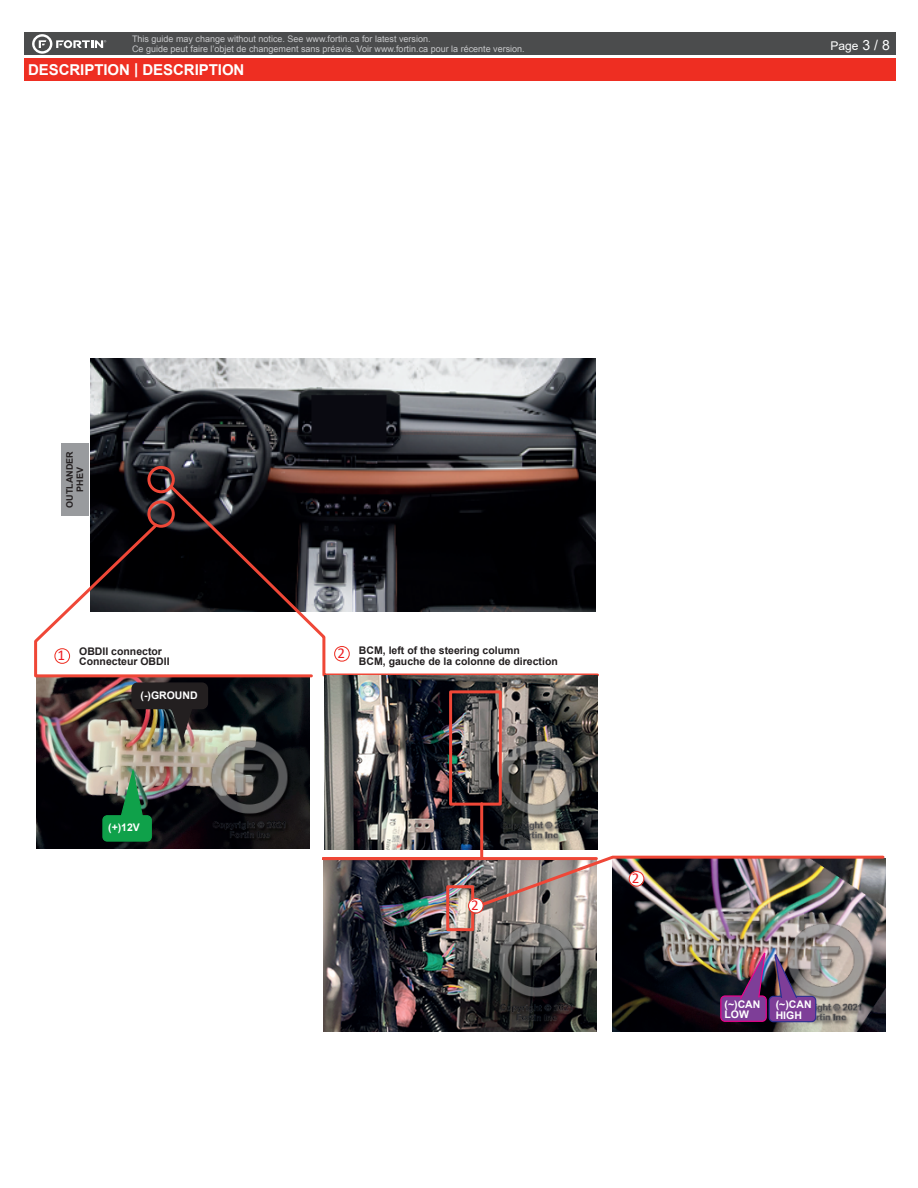
<style>
.page{position:relative;width:918px;height:1188px;background:#fff}
.page>*{position:absolute;margin:0;border:0;box-sizing:border-box;transform-origin:0 0}
.t1{font:700 15px "Arial";letter-spacing:-.005em;color:#fff}
.t2{font:15px "Calibri";color:#ee1d23}
.t3{font:12px "Arial";color:#fff}
.t4{font:700 10.5px/10.5px "Arial";color:#231f20}
.t5{font:700 10.5px/10.5px "Arial";color:#fff}
.t6{font:9px/9.8px "Arial";color:#c7c8ca}
.t7{font:700 9px/10.5px "Arial";color:#231f20;text-align:center}
.s1{font-size:13.95px}
</style>
<div class="page">
<div style="left:24px;top:33px;width:872px;height:22px;background:#4b4c4d"></div>
<div style="left:24px;top:58px;width:872px;height:23px;background:#ee2e22"></div>
<svg style="left:32px;top:34px;width:74px;height:20px"></svg>
<div style="left:62px;top:443px;width:27px;height:73px;background:#999b9e"></div>
<img style="left:37px;top:679px;width:273px;height:169px">
<img style="left:90px;top:359px;width:505px;height:162px">
<svg style="left:167px;top:482px;width:432px;height:196px"></svg>
<div style="left:147px;top:466px;width:28px;height:27px;border:3px solid #ef4737;border-radius:50%"></div>
<div style="left:147px;top:500px;width:28px;height:28px;border:3px solid #ef4737;border-radius:50%"></div>
<svg style="left:34px;top:521px;width:280px;height:158px"></svg>
<svg style="left:54px;top:648px;width:16px;height:16px"></svg>
<img style="left:613px;top:914px;width:273px;height:117px">
<img style="left:323px;top:914px;width:273px;height:118px">
<img style="left:325px;top:676px;width:272px;height:125px">
<div style="left:449px;top:690px;width:53px;height:116px;border:3px solid #ef4737"></div>
<div style="left:446px;top:885px;width:28px;height:46px;border:3px solid #ef4737"></div>
<img style="left:322px;top:801px;width:564px;height:113px">
<div style="left:769px;top:996px;width:47px;height:26px;background:#7e3e98;border-radius:4px"></div>
<div style="left:769px;top:996px;width:47px;height:26px;border:1px solid #2e3092;border-radius:4px"></div>
<div style="left:721px;top:996px;width:45px;height:25px;background:#7e3e98;border-radius:4px"></div>
<div style="left:720px;top:995px;width:47px;height:27px;border:1px solid #ed028c;border-radius:4px"></div>
<img style="left:739px;top:936px;width:27px;height:64px">
<svg style="left:774px;top:953px;width:24px;height:45px"></svg>
<div style="left:132px;top:683px;width:75px;height:25px;background:#231f20;border-radius:5px"></div>
<div style="left:131px;top:682px;width:77px;height:27px;border:2px solid #231f20;border-radius:5px"></div>
<div style="left:103px;top:816px;width:48px;height:25px;background:#0fa14a;border-radius:4px"></div>
<div style="left:102px;top:815px;width:50px;height:27px;border:1px solid #0fa14a;border-radius:4px"></div>
<svg style="left:119px;top:766px;width:25px;height:51px"></svg>
<svg style="left:169px;top:706px;width:26px;height:39px"></svg>
<p class="t6" style="left:132px;top:34px;width:394px">This guide may change without notice. See www.fortin.ca for latest version.<br>Ce guide peut faire l’objet de changement sans préavis. Voir www.fortin.ca pour la récente version.</p>
<h1 class="t1" style="left:28px;top:59px;width:218px">DESCRIPTION | DESCRIPTION</h1>
<h2 class="t3" style="left:831px;top:38px;width:61px">Page <span class="s1">3 / 8</span></h2>
<p class="t7" style="left:64px;top:508px;width:58px;rotate:-90deg">OUTLANDER<br>PHEV</p>
<p class="t2" style="left:58px;top:645px;width:9px">1</p>
<p class="t4" style="left:79px;top:646px;width:84px">OBDII connector</p>
<p class="t2" style="left:337px;top:643px;width:9px">2</p>
<p class="t4" style="left:79px;top:656px;width:92px">Connecteur OBDII</p>
<p class="t5" style="left:141px;top:690px;width:59px">(-)GROUND</p>
<p class="t4" style="left:359px;top:645px;width:200px">BCM, left of the steering column<br>BCM, gauche de la colonne de direction</p>
<p class="t5" style="left:108px;top:822px;width:33px">(+)12V</p>
<p class="t2" style="left:471px;top:895px;width:9px">2</p>
<p class="t2" style="left:632px;top:868px;width:9px">2</p>
<p class="t5" style="left:725px;top:999px;width:37px">(~)CAN<br>LOW</p>
<p class="t5" style="left:776px;top:999px;width:37px">(~)CAN<br>HIGH</p>
</div>
